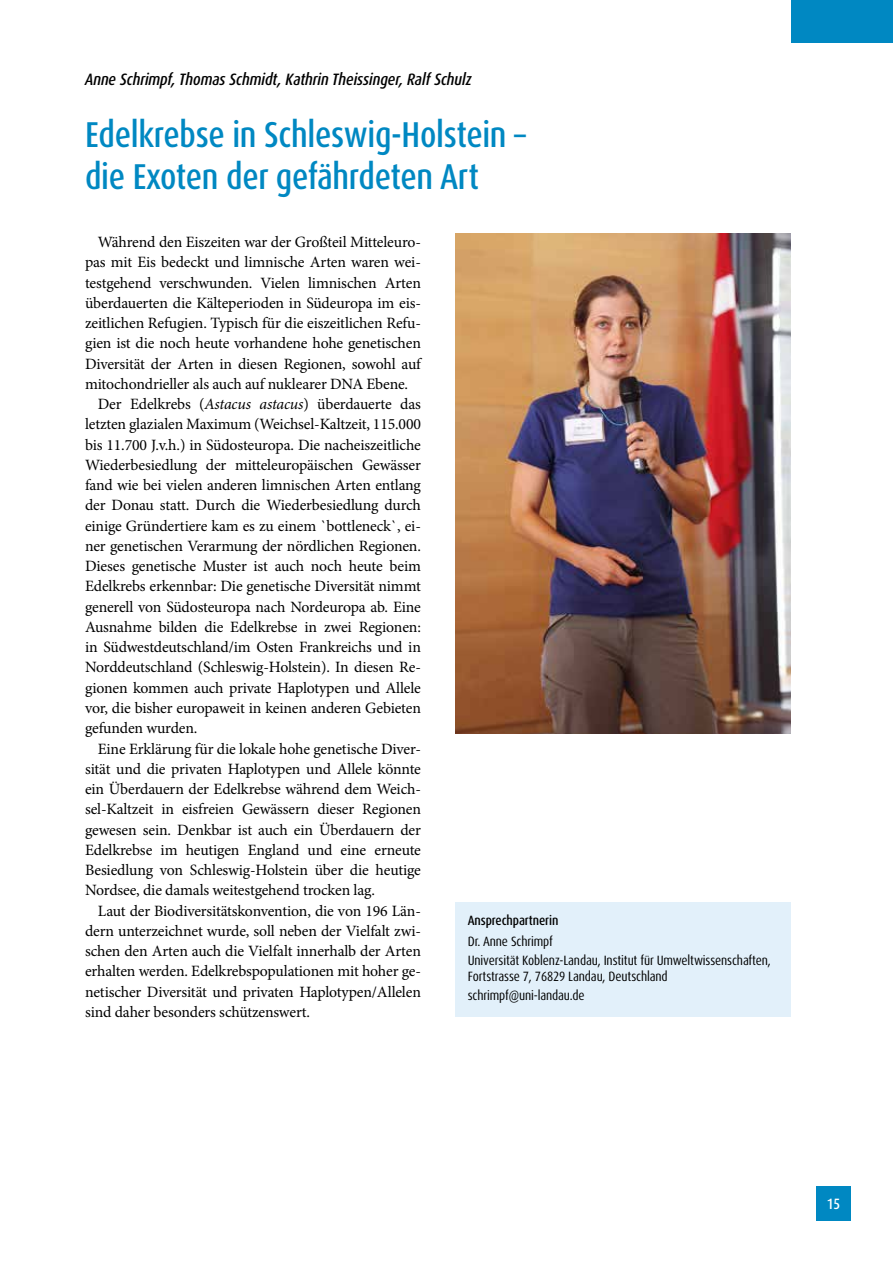
<style>
.page{position:relative;width:893px;height:1263px;background:#fff}
.page>*{position:absolute;margin:0;border:0;box-sizing:border-box;transform-origin:0 0}
.t1{font:500 condensed 36px/42px "Dax Pro";letter-spacing:-.01em;color:#0088c2}
.t2{font:italic 500 condensed 16.5px "Dax Pro";letter-spacing:-.01em;color:#000}
.t3{font:15.75px "Minion Pro";letter-spacing:-.01em;color:#000}
.t4{font:500 condensed 15px "Dax Pro";color:#fff}
.t5{font:condensed 13.5px/18.6px "Dax Pro";letter-spacing:-.01em;color:#000}
.t6{font:500 condensed 13.5px "Dax Pro";letter-spacing:-.01em;color:#000}
.s1{font-style:italic}
</style>
<div class="page">
<div style="left:791px;top:0;width:102px;height:43px;background:#0088c2"></div>
<div style="left:816px;top:1186px;width:34px;height:34px;background:#0088c2"></div>
<img style="left:455px;top:234px;width:336px;height:499px">
<div style="left:455px;top:902px;width:336px;height:115px;background:#e2f0fa"></div>
<p class="t2" style="left:85px;top:69px;width:388px">Anne Schrimpf, Thomas Schmidt, Kathrin Theissinger, Ralf Schulz</p>
<h1 class="t1" style="left:85px;top:114px;width:443px">Edelkrebse in Schleswig-Holstein – die Exoten der gefährdeten Art</h1>
<p class="t3" style="left:98px;top:231px;width:325px">Während den Eiszeiten war der Großteil Mitteleuro-</p>
<p class="t3" style="left:85px;top:252px;width:337px">pas mit Eis bedeckt und limnische Arten waren wei-</p>
<p class="t3" style="left:85px;top:272px;width:337px">testgehend verschwunden. Vielen limnischen Arten</p>
<p class="t3" style="left:85px;top:292px;width:337px">überdauerten die Kälteperioden in Südeuropa im eis-</p>
<p class="t3" style="left:85px;top:312px;width:337px">zeitlichen Refugien. Typisch für die eiszeitlichen Refu-</p>
<p class="t3" style="left:85px;top:333px;width:337px">gien ist die noch heute vorhandene hohe genetischen</p>
<p class="t3" style="left:85px;top:353px;width:337px">Diversität der Arten in diesen Regionen, sowohl auf</p>
<p class="t3" style="left:85px;top:373px;width:325px">mitochondrieller als auch auf nuklearer DNA Ebene.</p>
<p class="t3" style="left:98px;top:393px;width:325px">Der Edelkrebs (<span class="s1">Astacus astacus</span>) überdauerte das</p>
<p class="t3" style="left:85px;top:414px;width:337px">letzten glazialen Maximum (Weichsel-Kaltzeit, 115.000</p>
<p class="t3" style="left:85px;top:434px;width:337px">bis 11.700 J.v.h.) in Südosteuropa. Die nacheiszeitliche</p>
<p class="t3" style="left:85px;top:454px;width:337px">Wiederbesiedlung der mitteleuropäischen Gewässer</p>
<p class="t3" style="left:85px;top:475px;width:337px">fand wie bei vielen anderen limnischen Arten entlang</p>
<p class="t3" style="left:85px;top:495px;width:337px">der Donau statt. Durch die Wiederbesiedlung durch</p>
<p class="t3" style="left:85px;top:515px;width:337px">einige Gründertiere kam es zu einem `bottleneck`, ei-</p>
<p class="t3" style="left:85px;top:535px;width:337px">ner genetischen Verarmung der nördlichen Regionen.</p>
<p class="t3" style="left:85px;top:556px;width:337px">Dieses genetische Muster ist auch noch heute beim</p>
<p class="t3" style="left:85px;top:576px;width:337px">Edelkrebs erkennbar: Die genetische Diversität nimmt</p>
<p class="t3" style="left:85px;top:596px;width:337px">generell von Südosteuropa nach Nordeuropa ab. Eine</p>
<p class="t3" style="left:85px;top:616px;width:337px">Ausnahme bilden die Edelkrebse in zwei Regionen:</p>
<p class="t3" style="left:85px;top:637px;width:337px">in Südwestdeutschland/im Osten Frankreichs und in</p>
<p class="t3" style="left:85px;top:657px;width:337px">Norddeutschland (Schleswig-Holstein). In diesen Re-</p>
<p class="t3" style="left:85px;top:677px;width:337px">gionen kommen auch private Haplotypen und Allele</p>
<p class="t3" style="left:85px;top:697px;width:337px">vor, die bisher europaweit in keinen anderen Gebieten</p>
<p class="t3" style="left:85px;top:718px;width:114px">gefunden wurden.</p>
<p class="t3" style="left:98px;top:738px;width:325px">Eine Erklärung für die lokale hohe genetische Diver-</p>
<p class="t3" style="left:85px;top:758px;width:337px">sität und die privaten Haplotypen und Allele könnte</p>
<p class="t3" style="left:85px;top:778px;width:337px">ein Überdauern der Edelkrebse während dem Weich-</p>
<p class="t3" style="left:85px;top:799px;width:337px">sel-Kaltzeit in eisfreien Gewässern dieser Regionen</p>
<p class="t3" style="left:85px;top:819px;width:337px">gewesen sein. Denkbar ist auch ein Überdauern der</p>
<p class="t3" style="left:85px;top:839px;width:337px">Edelkrebse im heutigen England und eine erneute</p>
<p class="t3" style="left:85px;top:859px;width:337px">Besiedlung von Schleswig-Holstein über die heutige</p>
<p class="t3" style="left:85px;top:880px;width:291px">Nordsee, die damals weitestgehend trocken lag.</p>
<p class="t3" style="left:98px;top:900px;width:325px">Laut der Biodiversitätskonvention, die von 196 Län-</p>
<p class="t3" style="left:85px;top:920px;width:337px">dern unterzeichnet wurde, soll neben der Vielfalt zwi-</p>
<p class="t3" style="left:85px;top:940px;width:337px">schen den Arten auch die Vielfalt innerhalb der Arten</p>
<p class="t3" style="left:85px;top:961px;width:337px">erhalten werden. Edelkrebspopulationen mit hoher ge-</p>
<p class="t3" style="left:85px;top:981px;width:337px">netischer Diversität und privaten Haplotypen/Allelen</p>
<p class="t3" style="left:85px;top:1001px;width:227px">sind daher besonders schützenswert.</p>
<p class="t6" style="left:468px;top:912px;width:92px">Ansprechpartnerin</p>
<p class="t5" style="left:468px;top:932px;width:305px">Dr. Anne Schrimpf<br>Universität Koblenz-Landau, Institut für Umweltwissenschaften,</p>
<p class="t5" style="left:468px;top:967px;width:201px">Fortstrasse 7, 76829 Landau, Deutschland schrimpf@uni-landau.de</p>
<p class="t4" style="left:827px;top:1194px;width:15px">15</p>
</div>
